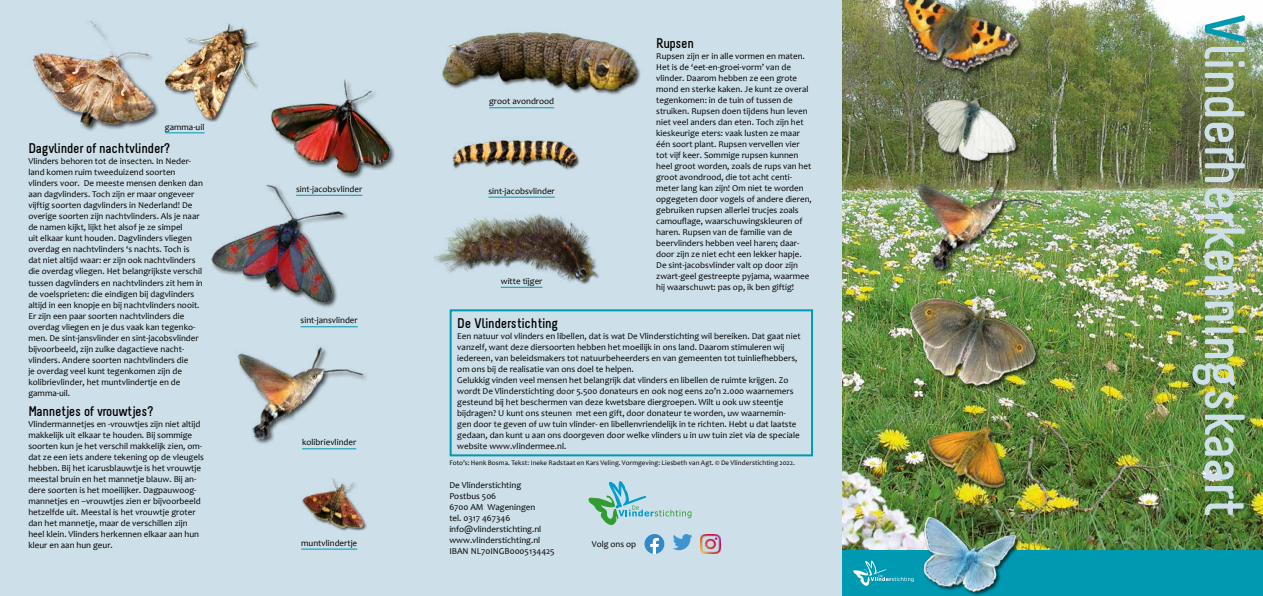
<style>
.page{position:relative;width:1263px;height:596px;background:#fff}
.page>*{position:absolute;margin:0;border:0;box-sizing:border-box;transform-origin:0 0}
.t1{font:700 57px "Melbourne";letter-spacing:-.01em;color:#cddfe8}
.t2{font:700 14px "Melbourne";color:#000}
.t3{font:9px/11px "Candara";color:#000}
.t4{font:7px "Candara";letter-spacing:.01em;color:#000}
.s1{color:#0099b2}
</style>
<div class="page">
<div style="left:0;top:0;width:1263px;height:595px;background:#cddfe8"></div>
<img style="left:842px;top:0;width:421px;height:550px">
<img style="left:211px;top:185px;width:138px;height:123px">
<img style="left:32px;top:21px;width:127px;height:110px">
<img style="left:165px;top:23px;width:94px;height:98px">
<img style="left:237px;top:347px;width:129px;height:97px">
<img style="left:271px;top:79px;width:124px;height:100px">
<div style="left:842px;top:550px;width:421px;height:45px;background:#0099b2"></div>
<hr style="left:301px;top:326px;width:57px;height:1px;background:#0099b2">
<hr style="left:296px;top:195px;width:66px;height:1px;background:#0099b2">
<hr style="left:165px;top:132px;width:39px;height:1px;background:#0099b2">
<hr style="left:302px;top:448px;width:54px;height:1px;background:#0099b2">
<img style="left:920px;top:79px;width:100px;height:84px">
<img style="left:890px;top:0;width:132px;height:79px">
<img style="left:302px;top:478px;width:65px;height:52px">
<hr style="left:301px;top:548px;width:56px;height:1px;background:#0099b2">
<img style="left:902px;top:287px;width:143px;height:112px">
<img style="left:921px;top:509px;width:99px;height:86px">
<img style="left:920px;top:411px;width:99px;height:81px">
<img style="left:913px;top:169px;width:132px;height:108px">
<svg style="left:589px;top:481px;width:102px;height:43px"></svg>
<img style="left:441px;top:31px;width:200px;height:64px">
<img style="left:452px;top:137px;width:128px;height:34px">
<img style="left:434px;top:197px;width:165px;height:90px">
<hr style="left:489px;top:107px;width:65px;height:1px;background:#0099b2">
<hr style="left:488px;top:196px;width:67px;height:1px;background:#0099b2">
<hr style="left:501px;top:286px;width:41px;height:1px;background:#0099b2">
<div style="left:450px;top:309px;width:363px;height:147px;border:2px solid #0099b2"></div>
<svg style="left:644px;top:534px;width:20px;height:19px"></svg>
<svg style="left:673px;top:534px;width:19px;height:16px"></svg>
<img style="left:701px;top:534px;width:19px;height:19px">
<svg style="left:853px;top:560px;width:60px;height:25px"></svg>
<p class="t3" style="left:165px;top:121px;width:41px">gamma-uil</p>
<h2 class="t2" style="left:28px;top:141px;width:143px">Dagvlinder of nachtvlinder?</h2>
<p class="t3" style="left:28px;top:156px;width:176px">Vlinders behoren tot de insecten. In Neder&shy;land komen ruim tweeduizend soorten vlinders voor. De meeste mensen denken dan aan dagvlinders. Toch zijn er maar ongeveer vijftig soorten dagvlinders in Nederland! De overige soorten zijn nachtvlinders. Als je naar de namen kijkt, lijkt het alsof je ze simpel<br>uit elkaar kunt houden. Dagvlinders vliegen overdag en nachtvlinders ‘s nachts. Toch is dat niet altijd waar: er zijn ook nachtvlinders die overdag vliegen. Het belangrijkste verschil tussen dagvlinders en nachtvlinders zit hem in de voelsprieten: die eindigen bij dagvlinders altijd in een knopje en bij nachtvlinders nooit.<br>Er zijn een paar soorten nachtvlinders die overdag vliegen en je dus vaak kan tegenko&shy;men. De sint-jansvlinder en sint-jacobsvlinder bijvoorbeeld, zijn zulke dagactieve nacht&shy;vlinders. Andere soorten nachtvlinders die<br>je overdag veel kunt tegenkomen zijn de kolibrievlinder, het muntvlindertje en de gamma-uil.</p>
<h2 class="t2" style="left:28px;top:403px;width:127px">Mannetjes of vrouwtjes?</h2>
<p class="t3" style="left:28px;top:418px;width:177px">Vlindermannetjes en -vrouwtjes zijn niet altijd makkelijk uit elkaar te houden. Bij sommige soorten kun je het verschil makkelijk zien, om&shy;dat ze een iets andere tekening op de vleugels hebben. Bij het icarusblauwtje is het vrouwtje meestal bruin en het mannetje blauw. Bij an&shy;dere soorten is het moeilijker. Dagpauwoog&shy;mannetjes en –vrouwtjes zien er bijvoorbeeld hetzelfde uit. Meestal is het vrouwtje groter dan het mannetje, maar de verschillen zijn heel klein. Vlinders herkennen elkaar aan hun kleur en aan hun geur.</p>
<p class="t3" style="left:296px;top:183px;width:68px">sint-jacobsvlinder</p>
<p class="t3" style="left:489px;top:96px;width:67px">groot avondrood</p>
<p class="t3" style="left:488px;top:185px;width:68px">sint-jacobsvlinder</p>
<p class="t3" style="left:501px;top:275px;width:43px">witte tijger</p>
<h2 class="t2" style="left:656px;top:35px;width:39px">Rupsen</h2>
<p class="t3" style="left:656px;top:50px;width:157px">Rupsen zijn er in alle vormen en maten.<br>Het is de ‘eet-en-groei-vorm’ van de vlinder. Daarom hebben ze een grote mond en sterke kaken. Je kunt ze overal tegenkomen: in de tuin of tussen de struiken. Rupsen doen tijdens hun leven niet veel anders dan eten. Toch zijn het kieskeurige eters: vaak lusten ze maar één soort plant. Rupsen vervellen vier tot vijf keer. Sommige rupsen kunnen heel groot worden, zoals de rups van het groot avondrood, die tot acht centi&shy;meter lang kan zijn! Om niet te worden opgegeten door vogels of andere dieren, gebruiken rupsen allerlei trucjes zoals camouflage, waarschuwingskleuren of haren. Rupsen van de familie van de beervlinders hebben veel haren; daar&shy;door zijn ze niet echt een lekker hapje.<br>De sint-jacobsvlinder valt op door zijn zwart-geel gestreepte pyjama, waarmee hij waarschuwt: pas op, ik ben giftig!</p>
<p class="t3" style="left:301px;top:315px;width:59px">sint-jansvlinder</p>
<p class="t3" style="left:302px;top:436px;width:56px">kolibrievlinder</p>
<h2 class="t2" style="left:457px;top:315px;width:103px">De Vlinderstichting</h2>
<p class="t3" style="left:457px;top:330px;width:345px">Een natuur vol vlinders en libellen, dat is wat De Vlinderstichting wil bereiken. Dat gaat niet vanzelf, want deze diersoorten hebben het moeilijk in ons land. Daarom stimuleren wij iedereen, van beleidsmakers tot natuurbeheerders en van gemeenten tot tuinliefhebbers, om ons bij de realisatie van ons doel te helpen.<br>Gelukkig vinden veel mensen het belangrijk dat vlinders en libellen de ruimte krijgen. Zo wordt De Vlinderstichting door 5.500 donateurs en ook nog eens zo’n 2.000 waarnemers gesteund bij het beschermen van deze kwetsbare diergroepen. Wilt u ook uw steentje bijdragen? U kunt ons steunen met een gift, door donateur te worden, uw waarnemin&shy;gen door te geven of uw tuin vlinder- en libellenvriendelijk in te richten. Hebt u dat laatste gedaan, dan kunt u aan ons doorgeven door welke vlinders u in uw tuin ziet via de speciale website www.vlindermee.nl.</p>
<p class="t4" style="left:449px;top:458px;width:347px">Foto’s: Henk Bosma. Tekst: Ineke Radstaat en Kars Veling. Vormgeving: Liesbeth van Agt. © De Vlinderstichting 2022.</p>
<p class="t3" style="left:301px;top:537px;width:58px">muntvlindertje</p>
<p class="t3" style="left:449px;top:479px;width:107px">De Vlinderstichting<br>Postbus 506<br>6700 AM Wageningen<br>tel. 0317 467346 info@vlinderstichting.nl www.vlinderstichting.nl<br>IBAN NL70INGB0005134425</p>
<p class="t3" style="left:592px;top:538px;width:46px">Volg ons op</p>
<h1 class="t1" style="left:1254px;top:13px;width:504px;rotate:90deg"><span class="s1">V</span>linderherkenningskaart</h1>
</div>
